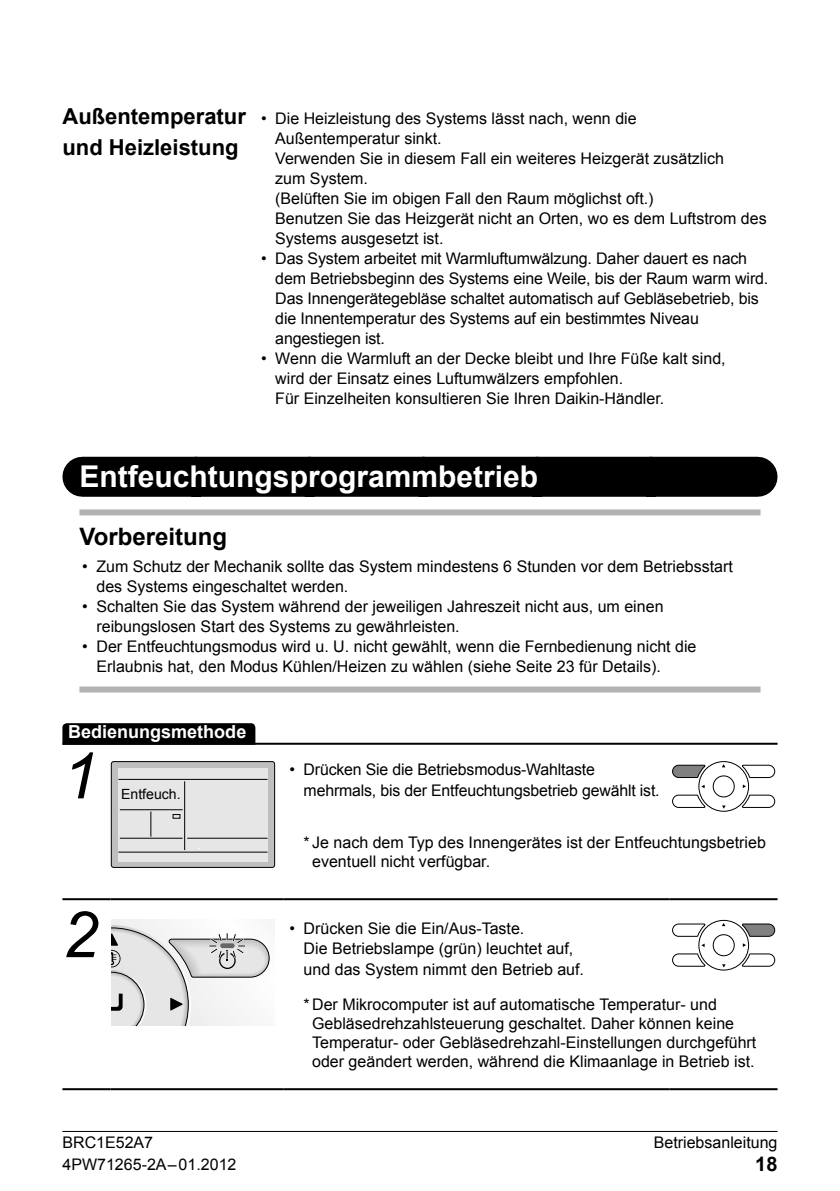
<style>
.page{position:relative;width:840px;height:1191px;background:#fff}
.page>*{position:absolute;margin:0;border:0;box-sizing:border-box;transform-origin:0 0}
.t1{font:italic 64px "Arial";color:#000}
.t2{font:700 30px "Arial";color:#fff}
.t3{font:700 24px "Arial";color:#000}
.t4{font:700 22px/30.8px "Arial";color:#000}
.t5{font:700 20px "Arial";color:#000}
.t6{font:700 18px "Arial";color:#fff}
.t7{font:16px/20px "Arial";color:#000}
.t8{font:14px "Arial";color:#000}
</style>
<div class="page">
<hr style="left:62px;top:1131px;width:715px;height:1px;background:#000">
<div style="left:82px;top:457px;width:675px;height:40px;background:#000"></div>
<div style="left:79px;top:509px;width:681px;height:6px;background:#b3b3b3"></div>
<div style="left:79px;top:686px;width:681px;height:6px;background:#b3b3b3"></div>
<hr style="left:62px;top:898px;width:49px;height:2px;background:#000">
<hr style="left:111px;top:898px;width:172px;height:2px;background:#000">
<hr style="left:283px;top:898px;width:386px;height:2px;background:#000">
<hr style="left:669px;top:898px;width:108px;height:2px;background:#000">
<hr style="left:62px;top:1088px;width:49px;height:2px;background:#000">
<hr style="left:111px;top:1088px;width:172px;height:2px;background:#000">
<hr style="left:283px;top:1088px;width:386px;height:2px;background:#000">
<hr style="left:669px;top:1088px;width:108px;height:2px;background:#000">
<div style="left:111px;top:761px;width:163px;height:106px;background:#bfbfbf;border-radius:2px"></div>
<div style="left:111px;top:761px;width:164px;height:107px;border:1px solid #000;border-radius:2px"></div>
<div style="left:118px;top:768px;width:149px;height:93px;background:#e6e6e6"></div>
<hr style="left:118px;top:779px;width:149px;height:1px;background:#000">
<hr style="left:120px;top:838px;width:63px;height:1px;background:#000">
<hr style="left:187px;top:838px;width:80px;height:1px;background:#000">
<hr style="left:120px;top:809px;width:63px;height:1px;background:#000">
<hr style="left:184px;top:781px;width:1px;height:69px;background:#000">
<hr style="left:118px;top:851px;width:149px;height:1px;background:#000">
<svg style="left:150px;top:811px;width:1px;height:25px"></svg>
<svg style="left:173px;top:814px;width:7px;height:4px"></svg>
<svg style="left:672px;top:761px;width:102px;height:50px"></svg>
<svg style="left:111px;top:920px;width:159px;height:105px"></svg>
<svg style="left:672px;top:920px;width:102px;height:50px"></svg>
<div style="left:62px;top:723px;width:193px;height:21px;background:#000"></div>
<hr style="left:63px;top:742px;width:714px;height:2px;background:#000">
<h3 class="t4" style="left:62px;top:101px;width:185px">Außentemperatur und Heizleistung</h3>
<p class="t7" style="left:275px;top:108px;width:492px;text-indent:-14px">• Die Heizleistung des Systems lässt nach, wenn die<br>Außentemperatur sinkt.<br>Verwenden Sie in diesem Fall ein weiteres Heizgerät zusätzlich<br>zum System.<br>(Belüften Sie im obigen Fall den Raum möglichst oft.)<br>Benutzen Sie das Heizgerät nicht an Orten, wo es dem Luftstrom des Systems ausgesetzt ist.</p>
<p class="t7" style="left:275px;top:248px;width:494px;text-indent:-14px">• Das System arbeitet mit Warmluftumwälzung. Daher dauert es nach dem Betriebsbeginn des Systems eine Weile, bis der Raum warm wird.<br>Das Innengerätegebläse schaltet automatisch auf Gebläsebetrieb, bis die Innentemperatur des Systems auf ein bestimmtes Niveau angestiegen ist.</p>
<p class="t7" style="left:275px;top:348px;width:451px;text-indent:-14px">• Wenn die Warmluft an der Decke bleibt und Ihre Füße kalt sind, wird der Einsatz eines Luftumwälzers empfohlen.<br>Für Einzelheiten konsultieren Sie Ihren Daikin-Händler.</p>
<h2 class="t2" style="left:79px;top:456px;width:460px">Entfeuchtungsprogrammbetrieb</h2>
<h3 class="t3" style="left:79px;top:520px;width:149px">Vorbereitung</h3>
<p class="t7" style="left:96px;top:557px;width:637px;text-indent:-14px">• Zum Schutz der Mechanik sollte das System mindestens 6 Stunden vor dem Betriebsstart des Systems eingeschaltet werden.</p>
<p class="t7" style="left:96px;top:597px;width:568px;text-indent:-14px">• Schalten Sie das System während der jeweiligen Jahreszeit nicht aus, um einen reibungslosen Start des Systems zu gewährleisten.</p>
<p class="t7" style="left:96px;top:637px;width:601px;text-indent:-14px">• Der Entfeuchtungsmodus wird u. U. nicht gewählt, wenn die Fernbedienung nicht die<br>Erlaubnis hat, den Modus Kühlen/Heizen zu wählen (siehe Seite 23 für Details).</p>
<p class="t6" style="left:68px;top:720px;width:180px">Bedienungsmethode</p>
<h1 class="t1" style="left:62px;top:734px;width:37px">1</h1>
<p class="t8" style="left:121px;top:785px;width:61px">Entfeuch.</p>
<p class="t7" style="left:303px;top:759px;width:357px;line-height:20.8px;text-indent:-14px">• Drücken Sie die Betriebsmodus-Wahltaste mehrmals, bis der Entfeuchtungsbetrieb gewählt ist.</p>
<p class="t7" style="left:312px;top:833px;width:455px;line-height:19px;text-indent:-8px">* Je nach dem Typ des Innengerätes ist der Entfeuchtungsbetrieb eventuell nicht verfügbar.</p>
<h1 class="t1" style="left:62px;top:893px;width:37px">2</h1>
<p class="t7" style="left:303px;top:917px;width:282px;line-height:20.8px;text-indent:-14px">• Drücken Sie die Ein/Aus-Taste.<br>Die Betriebslampe (grün) leuchtet auf, und das System nimmt den Betrieb auf.</p>
<p class="t7" style="left:312px;top:994px;width:445px;line-height:19px;text-indent:-8px">*Der Mikrocomputer ist auf automatische Temperatur- und Gebläsedrehzahlsteuerung geschaltet. Daher können keine Temperatur- oder Gebläsedrehzahl-Einstellungen durchgeführt oder geändert werden, während die Klimaanlage in Betrieb ist.</p>
<p class="t7" style="left:62px;top:1132px;width:92px">BRC1E52A7</p>
<p class="t7" style="left:653px;top:1132px;width:125px">Betriebsanleitung</p>
<p class="t7" style="left:62px;top:1154px;width:175px">4PW71265-2A–01.2012</p>
<p class="t5" style="left:754px;top:1151px;width:24px">18</p>
</div>
